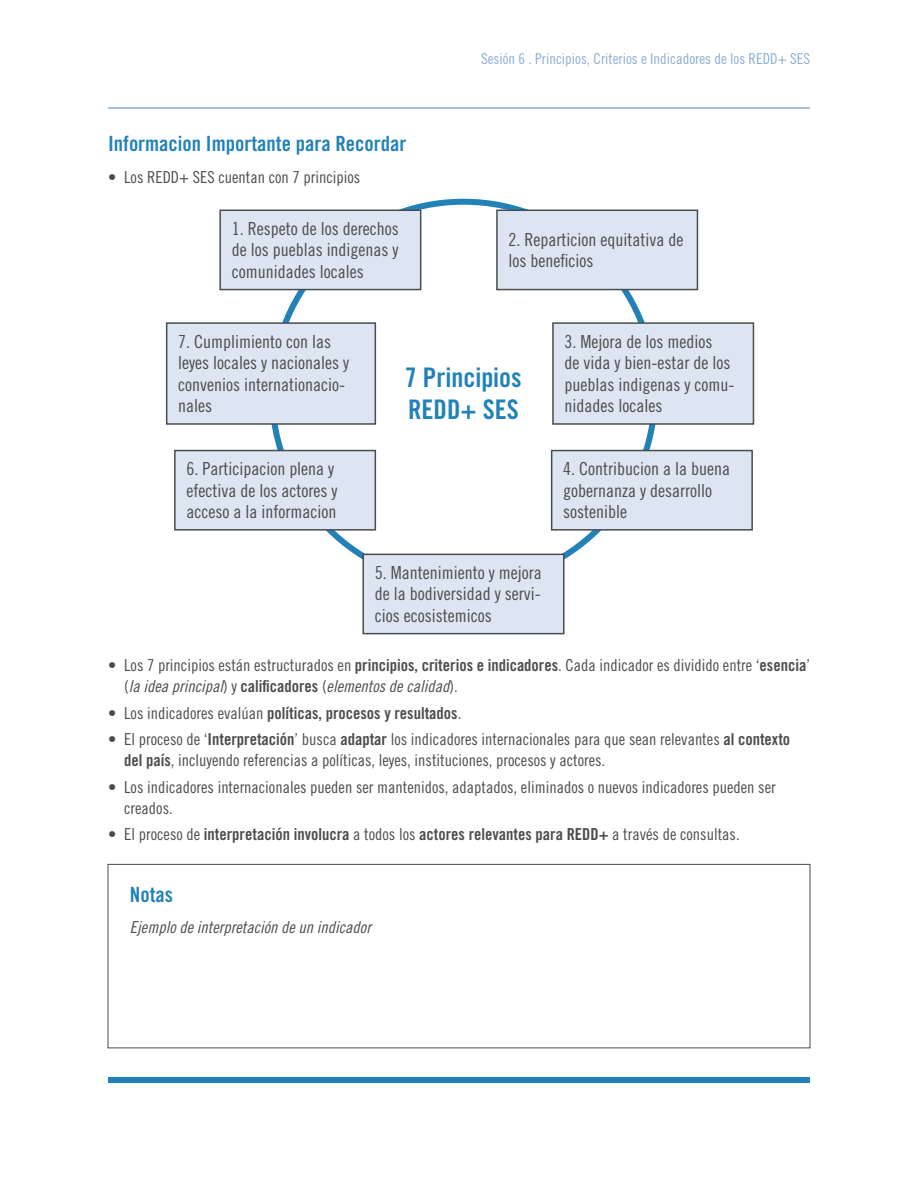
<style>
.page{position:relative;width:918px;height:1188px;background:#fff}
.page>*{position:absolute;margin:0;border:0;box-sizing:border-box;transform-origin:0 0}
.t1{font:27px/32.4px "Trade Gothic LT Std Bd Cn 20";color:#2282b7}
.t2{font:21px "Trade Gothic LT Std Bd Cn 20";color:#2282b7}
.t3{font:18px/21.6px "Trade Gothic LT Std Cn 18";color:#4b4c4d}
.t4{font:16.5px/21px "Trade Gothic LT Std Cn 18";color:#4b4c4d}
.t5{font:16.5px "Trade Gothic LT Std Bd Cn 20";color:#4b4c4d}
.t6{font:16.5px "Trade Gothic LT Std Cn 18 Obl";color:#4b4c4d}
.t7{font:15px "Trade Gothic LT Std Cn 18";color:#8aaed2}
.s1{font-family:"Trade Gothic LT Std Bd Cn 20"}
.s2{font-family:"Trade Gothic LT Std Cn 18"}
</style>
<div class="page">
<div style="left:108px;top:1077px;width:702px;height:6px;background:#2282b7"></div>
<hr style="left:108px;top:107px;width:702px;height:2px;background:#8aaed2">
<div style="left:108px;top:864px;width:702px;height:184px;border:1px solid #4b4c4d"></div>
<div style="left:220px;top:210px;width:201px;height:80px;background:#dce5f1"></div>
<div style="left:219px;top:210px;width:202px;height:80px;border:2px solid #4b4c4d"></div>
<div style="left:497px;top:210px;width:200px;height:80px;background:#dce5f1"></div>
<div style="left:496px;top:210px;width:202px;height:80px;border:2px solid #4b4c4d"></div>
<div style="left:553px;top:323px;width:200px;height:101px;background:#dce5f1"></div>
<div style="left:552px;top:322px;width:202px;height:103px;border:2px solid #4b4c4d"></div>
<div style="left:552px;top:451px;width:200px;height:79px;background:#dce5f1"></div>
<div style="left:551px;top:450px;width:202px;height:81px;border:2px solid #4b4c4d"></div>
<div style="left:363px;top:554px;width:201px;height:80px;background:#dce5f1"></div>
<div style="left:362px;top:554px;width:203px;height:80px;border:2px solid #4b4c4d"></div>
<div style="left:175px;top:451px;width:200px;height:79px;background:#dce5f1"></div>
<div style="left:174px;top:450px;width:202px;height:81px;border:2px solid #4b4c4d"></div>
<div style="left:167px;top:323px;width:208px;height:101px;background:#dce5f1"></div>
<div style="left:166px;top:322px;width:210px;height:103px;border:2px solid #4b4c4d"></div>
<p class="t2" style="left:108px;top:131px;width:300px">Informacion Importante para Recordar</p>
<p class="t4" style="left:108px;top:166px;width:254px">• Los REDD+ SES cuentan con 7 principios</p>
<p class="t7" style="left:481px;top:49px;width:330px">Sesión 6 . Principios, Criterios e Indicadores de los REDD+ SES</p>
<p class="t3" style="left:232px;top:217px;width:168px;text-align:justify">1. Respeto de los derechos de los pueblas indigenas y comunidades locales</p>
<p class="t3" style="left:508px;top:228px;width:176px">2. Reparticion equitativa de los beneficios</p>
<p class="t3" style="left:178px;top:330px;width:172px">7. Cumplimiento con las leyes locales y nacionales y convenios internationacio&shy;nales</p>
<p class="t3" style="left:186px;top:458px;width:152px">6. Participacion plena y efectiva de los actores y acceso a la informacion</p>
<h1 class="t1" style="left:405px;top:361px;width:118px">7 Principios<br>REDD+ SES</h1>
<p class="t3" style="left:375px;top:561px;width:168px;text-align:justify">5. Mantenimiento y mejora de la bodiversidad y servi&shy;cios ecosistemicos</p>
<p class="t3" style="left:565px;top:330px;width:171px">3. Mejora de los medios<br>de vida y bien-estar de los pueblas indigenas y comu&shy;nidades locales</p>
<p class="t3" style="left:563px;top:458px;width:168px">4. Contribucion a la buena gobernanza y desarrollo sostenible</p>
<p class="t4" style="left:108px;top:655px;width:704px">• Los 7 principios están estructurados en <span class="s1">principios, criterios e indicadores</span>. Cada indicador es dividido entre ‘<span class="s1">esencia</span>’</p>
<p class="t6" style="left:124px;top:677px;width:335px"><span class="s2">(</span>la idea principal<span class="s2">) y</span> <span class="s1">calificadores</span> <span class="s2">(</span>elementos de calidad<span class="s2">).</span></p>
<p class="t5" style="left:108px;top:703px;width:355px"><span class="s2">• Los indicadores evalúan</span> políticas, procesos y resultados<span class="s2">.</span></p>
<p class="t4" style="left:124px;top:729px;width:668px;text-indent:-16px">• El proceso de ‘<span class="s1">Interpretación</span>’ busca <span class="s1">adaptar</span> los indicadores internacionales para que sean relevantes <span class="s1">al contexto del país</span>, incluyendo referencias a políticas, leyes, instituciones, procesos y actores.</p>
<p class="t4" style="left:124px;top:776px;width:653px;text-indent:-16px">• Los indicadores internacionales pueden ser mantenidos, adaptados, eliminados o nuevos indicadores pueden ser creados.</p>
<p class="t5" style="left:108px;top:824px;width:633px"><span class="s2">• El proceso de</span> interpretación involucra <span class="s2">a todos los</span> actores relevantes para REDD+ <span class="s2">a través de consultas.</span></p>
<p class="t2" style="left:130px;top:881px;width:45px">Notas</p>
<p class="t6" style="left:130px;top:918px;width:242px">Ejemplo de interpretación de un indicador</p>
</div>
